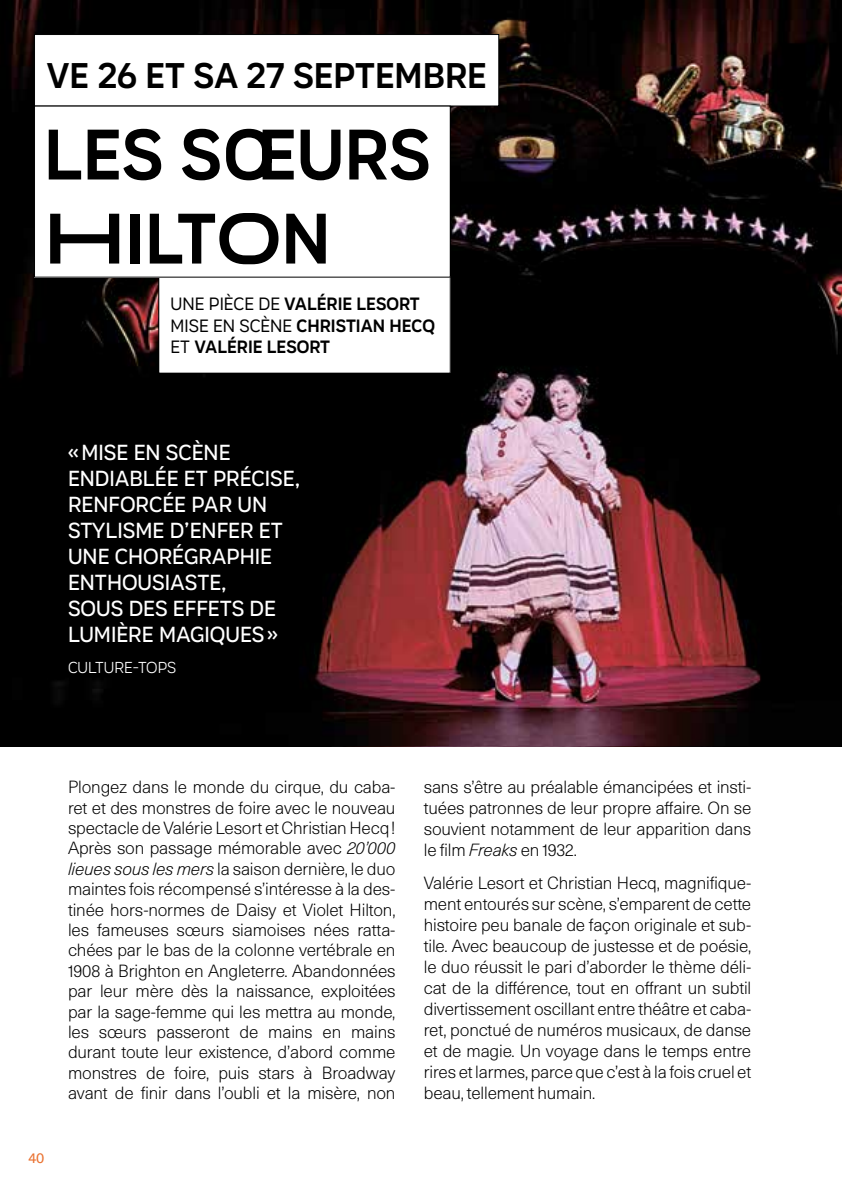
<style>
.page{position:relative;width:842px;height:1191px;background:#fff}
.page>*{position:absolute;margin:0;border:0;box-sizing:border-box;transform-origin:0 0}
.t1{font:72px/84px "Organetto Variable Regular";color:#000}
.t2{font:36px "Organetto Variable Regular";color:#000}
.t3{font:22px/26px "Organetto Variable Regular";color:#fff}
.t4{font:18px/21.6px "Organetto Variable Regular";color:#000}
.t5{font:300 17px/20.4px "Unica 77 LL";letter-spacing:-.01em;color:#000;text-align:justify}
.t6{font:16px "Organetto Variable Regular";color:#fff}
.t7{font:14px "Unica 77 LL";color:#ea7231}
.s1{font-style:italic}
</style>
<div class="page">
<img style="left:0;top:0;width:842px;height:746px">
<div style="left:35px;top:35px;width:464px;height:71px;background:#fff"></div>
<div style="left:34px;top:34px;width:465px;height:72px;border:1px solid #000"></div>
<div style="left:159px;top:277px;width:291px;height:96px;background:#fff"></div>
<div style="left:158px;top:276px;width:293px;height:98px;border:1px solid #000"></div>
<div style="left:35px;top:106px;width:415px;height:171px;background:#fff"></div>
<h2 class="t2" style="left:46px;top:55px;width:442px">VE 26 ET SA 27 SEPTEMBRE</h2>
<h1 class="t1" style="left:44px;top:111px;width:388px">LES SŒURS<br>HILTON</h1>
<p class="t4" style="left:171px;top:293px;width:266px">UNE PIÈCE DE VALÉRIE LESORT<br>MISE EN SCÈNE CHRISTIAN HECQ<br>ET VALÉRIE LESORT</p>
<p class="t3" style="left:68px;top:438px;width:234px">«MISE EN SCÈNE<br>ENDIABLÉE ET PRÉCISE,<br>RENFORCÉE PAR UN<br>STYLISME D’ENFER ET<br>UNE CHORÉGRAPHIE<br>ENTHOUSIASTE,<br>SOUS DES EFFETS DE<br>LUMIÈRE MAGIQUES»</p>
<p class="t6" style="left:68px;top:658px;width:110px">CULTURE-TOPS</p>
<p class="t7" style="left:28px;top:1147px;width:18px">40</p>
<p class="t5" style="left:68px;top:776px;width:329px">Plongez dans le monde du cirque, du caba&shy;ret et des monstres de foire avec le nouveau spectacle de Valérie Lesort et Christian Hecq!<br>Après son passage mémorable avec <span class="s1">20’000 lieues sous les mers</span> la saison dernière, le duo maintes fois récompensé s’intéresse à la des&shy;tinée hors-normes de Daisy et Violet Hilton, les fameuses sœurs siamoises nées ratta&shy;chées par le bas de la colonne vertébrale en 1908 à Brighton en Angleterre. Abandonnées par leur mère dès la naissance, exploitées par la sage-femme qui les mettra au monde, les sœurs passeront de mains en mains durant toute leur existence, d’abord comme monstres de foire, puis stars à Broadway avant de finir dans l’oubli et la misère, non</p>
<p class="t5" style="left:424px;top:775px;width:329px;line-height:21px">sans s’être au préalable émancipées et insti&shy;tuées patronnes de leur propre affaire. On se souvient notamment de leur apparition dans le film <span class="s1">Freaks</span> en 1932.</p>
<p class="t5" style="left:424px;top:871px;width:329px;line-height:21px">Valérie Lesort et Christian Hecq, magnifique&shy;ment entourés sur scène, s’emparent de cette histoire peu banale de façon originale et sub&shy;tile. Avec beaucoup de justesse et de poésie, le duo réussit le pari d’aborder le thème déli&shy;cat de la différence, tout en offrant un subtil divertissement oscillant entre théâtre et caba&shy;ret, ponctué de numéros musicaux, de danse et de magie. Un voyage dans le temps entre rires et larmes, parce que c’est à la fois cruel et beau, tellement humain.</p>
</div>
